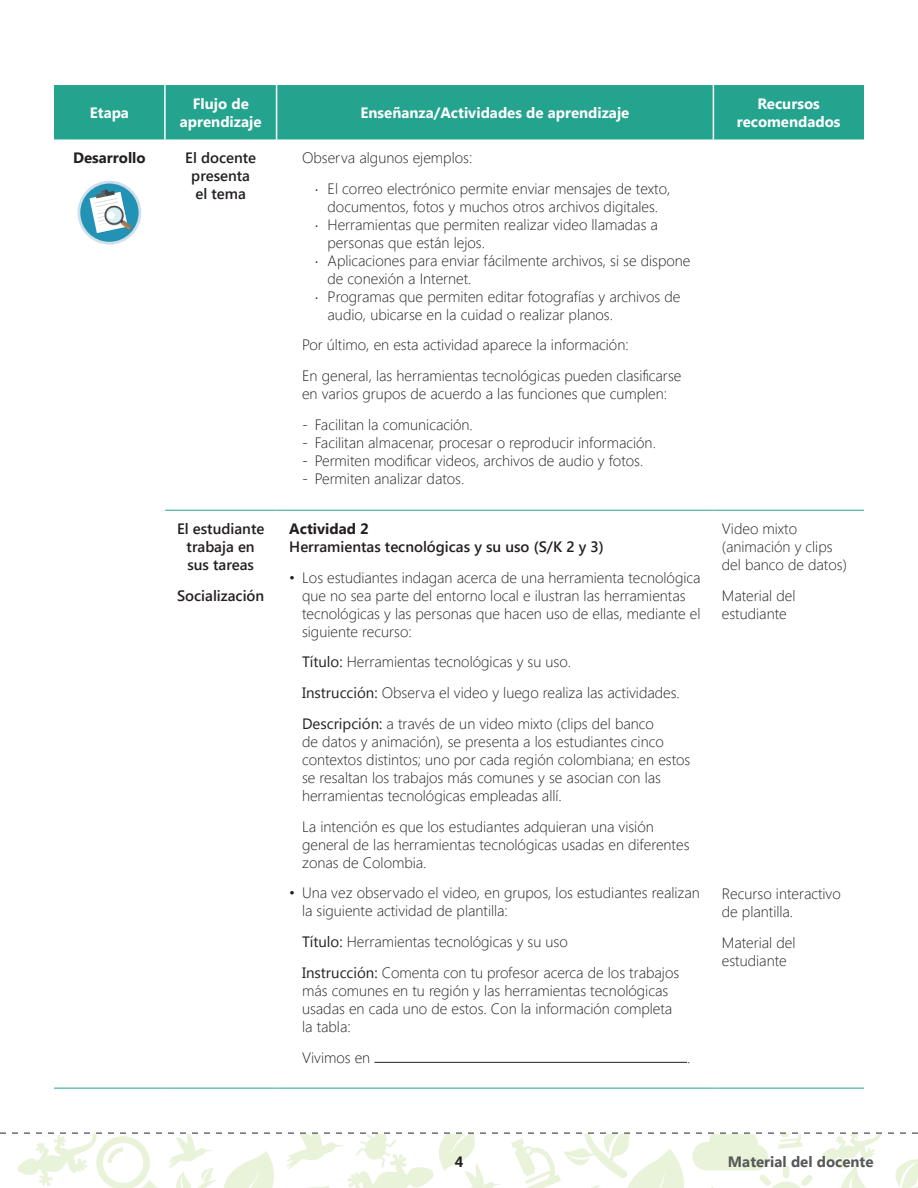
<style>
.page{position:relative;width:918px;height:1188px;background:#fff}
.page>*{position:absolute;margin:0;border:0;box-sizing:border-box;transform-origin:0 0}
.t1{font:300 15px/18px "Segoe UI";color:#231f20}
.t2{font:600 15px/18px "Segoe UI";color:#231f20;text-align:center}
.t3{font:700 15px/18px "Segoe UI";color:#fff;text-align:center}
.t4{font:700 15px "Segoe UI";color:#231f20}
.t5{font:700 15px "Segoe UI";color:#57585a}
.s1{font-weight:400}
</style>
<div class="page">
<svg style="left:0;top:1132px;width:918px;height:56px"></svg>
<div style="left:54px;top:85px;width:810px;height:54px;background:#24a38f"></div>
<hr style="left:277px;top:510px;width:436px;height:1px;background:#24a38f">
<hr style="left:713px;top:510px;width:151px;height:1px;background:#24a38f">
<hr style="left:54px;top:1088px;width:111px;height:1px;background:#24a38f">
<hr style="left:165px;top:1088px;width:112px;height:1px;background:#24a38f">
<hr style="left:277px;top:1088px;width:436px;height:1px;background:#24a38f">
<hr style="left:713px;top:1088px;width:151px;height:1px;background:#24a38f">
<hr style="left:164px;top:85px;width:2px;height:54px;background:#fff">
<hr style="left:276px;top:85px;width:1px;height:54px;background:#fff">
<hr style="left:713px;top:85px;width:1px;height:54px;background:#fff">
<hr style="left:165px;top:510px;width:112px;height:1px;background:#24a38f">
<svg style="left:78px;top:181px;width:63px;height:64px"></svg>
<div style="left:80px;top:184px;width:59px;height:58px;background:#2293b4;border-radius:50%"></div>
<svg style="left:90px;top:189px;width:42px;height:45px"></svg>
<hr style="left:374px;top:1062px;width:313px;height:1px;background:#231f20">
<p class="t3" style="left:90px;top:103px;width:41px">Etapa</p>
<p class="t3" style="left:180px;top:94px;width:83px">Flujo de aprendizaje</p>
<p class="t3" style="left:361px;top:103px;width:270px">Enseñanza/Actividades de aprendizaje</p>
<p class="t3" style="left:737px;top:94px;width:105px">Recursos recomendados</p>
<p class="t4" style="left:73px;top:147px;width:74px">Desarrollo</p>
<p class="t2" style="left:185px;top:148px;width:72px">El docente presenta el tema</p>
<p class="t1" style="left:315px;top:141px;width:357px;line-height:30.8px;text-indent:-13px">Observa algunos ejemplos:<br>⋅ El correo electrónico permite enviar mensajes de texto,</p>
<p class="t1" style="left:328px;top:197px;width:332px">documentos, fotos y muchos otros archivos digitales.</p>
<p class="t1" style="left:315px;top:215px;width:345px">⋅ Herramientas que permiten realizar video llamadas a</p>
<p class="t1" style="left:328px;top:233px;width:159px">personas que están lejos.</p>
<p class="t1" style="left:315px;top:251px;width:377px">⋅ Aplicaciones para enviar fácilmente archivos, si se dispone</p>
<p class="t1" style="left:328px;top:269px;width:145px">de conexión a Internet.</p>
<p class="t1" style="left:315px;top:287px;width:367px">⋅ Programas que permiten editar fotografías y archivos de</p>
<p class="t1" style="left:328px;top:305px;width:287px">audio, ubicarse en la cuidad o realizar planos.</p>
<p class="t1" style="left:302px;top:329px;width:381px;line-height:30.8px">Por último, en esta actividad aparece la información:<br>En general, las herramientas tecnológicas pueden clasificarse</p>
<p class="t1" style="left:302px;top:384px;width:367px">en varios grupos de acuerdo a las funciones que cumplen:</p>
<p class="t1" style="left:302px;top:415px;width:172px">- Facilitan la comunicación.</p>
<p class="t1" style="left:302px;top:433px;width:355px">- Facilitan almacenar, procesar o reproducir información.</p>
<p class="t1" style="left:302px;top:451px;width:343px">- Permiten modificar videos, archivos de audio y fotos.</p>
<p class="t1" style="left:302px;top:469px;width:164px">- Permiten analizar datos.</p>
<p class="t2" style="left:177px;top:519px;width:89px">El estudiante trabaja en sus tareas</p>
<p class="t2" style="left:177px;top:586px;width:89px">Socialización</p>
<p class="t4" style="left:289px;top:518px;width:81px">Actividad 2</p>
<p class="t2" style="left:289px;top:537px;width:316px">Herramientas tecnológicas y su uso (S/K 2 y 3)</p>
<p class="t1" style="left:302px;top:568px;width:400px;text-indent:-13px">• Los estudiantes indagan acerca de una herramienta tecnológica que no sea parte del entorno local e ilustran las herramientas tecnológicas y las personas que hacen uso de ellas, mediante el siguiente recurso:</p>
<p class="t1" style="left:302px;top:646px;width:379px;line-height:30.8px"><span class="s1">Título:</span> Herramientas tecnológicas y su uso.<br><span class="s1">Instrucción:</span> Observa el video y luego realiza las actividades.<br><span class="s1">Descripción:</span> a través de un video mixto (clips del banco</p>
<p class="t1" style="left:302px;top:732px;width:390px">de datos y animación), se presenta a los estudiantes cinco contextos distintos; uno por cada región colombiana; en estos se resaltan los trabajos más comunes y se asocian con las herramientas tecnológicas empleadas allí.</p>
<p class="t1" style="left:302px;top:817px;width:389px">La intención es que los estudiantes adquieran una visión general de las herramientas tecnológicas usadas en diferentes zonas de Colombia.</p>
<p class="t1" style="left:302px;top:883px;width:399px;text-indent:-13px">• Una vez observado el video, en grupos, los estudiantes realizan la siguiente actividad de plantilla:</p>
<p class="t1" style="left:302px;top:926px;width:379px;line-height:30.8px"><span class="s1">Título:</span> Herramientas tecnológicas y su uso<br><span class="s1">Instrucción:</span> Comenta con tu profesor acerca de los trabajos</p>
<p class="t1" style="left:302px;top:981px;width:372px">más comunes en tu región y las herramientas tecnológicas usadas en cada uno de estos. Con la información completa la tabla:</p>
<p class="t1" style="left:302px;top:1048px;width:70px">Vivimos en</p>
<p class="t1" style="left:687px;top:1048px;width:5px">.</p>
<p class="t1" style="left:722px;top:519px;width:126px">Video mixto (animación y clips del banco de datos)</p>
<p class="t1" style="left:722px;top:586px;width:75px">Material del estudiante</p>
<p class="t1" style="left:722px;top:884px;width:120px">Recurso interactivo de plantilla.</p>
<p class="t1" style="left:722px;top:933px;width:75px">Material del estudiante</p>
<p class="t4" style="left:455px;top:1151px;width:10px">4</p>
<p class="t5" style="left:728px;top:1151px;width:147px">Material del docente</p>
</div>
